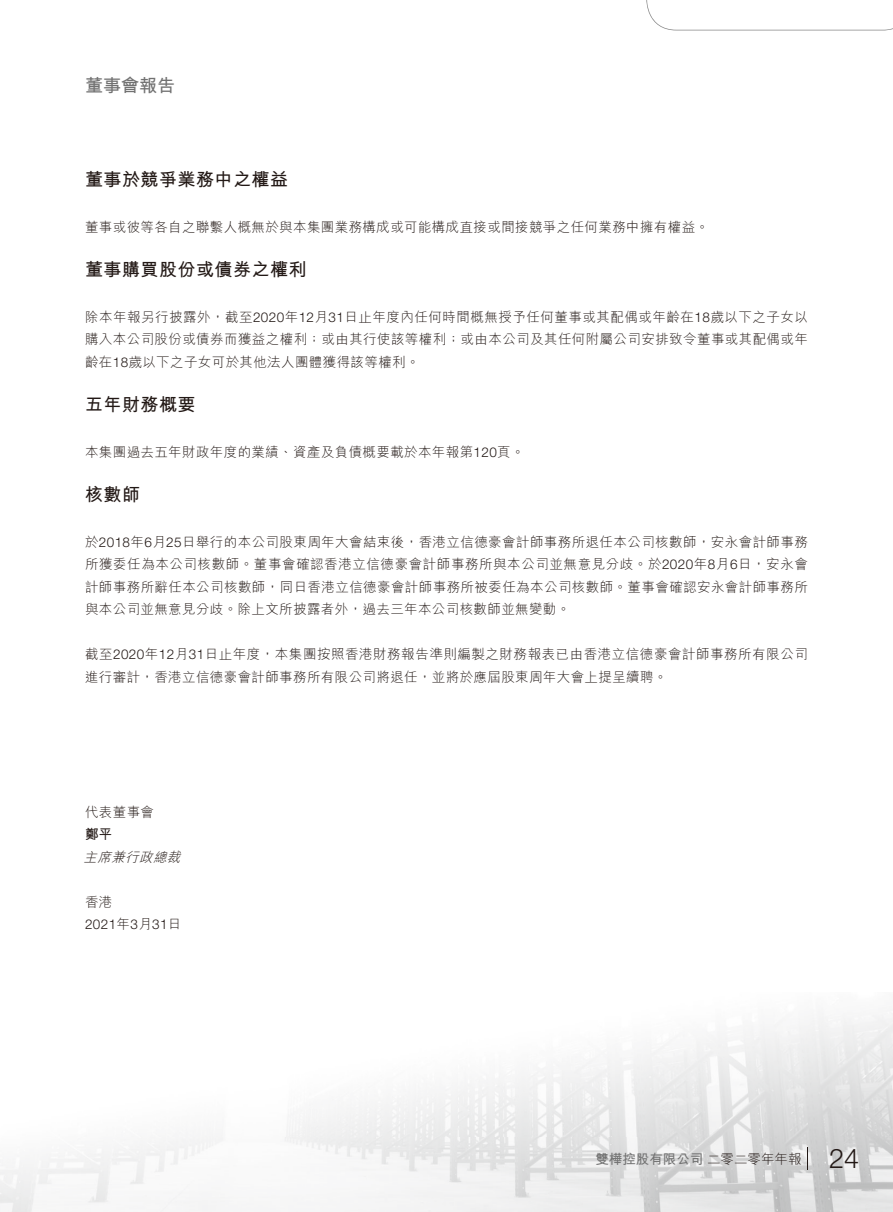
<style>
.page{position:relative;width:893px;height:1212px;background:#fff}
.page>*{position:absolute;margin:0;border:0;box-sizing:border-box;transform-origin:0 0}
.t1{font:18px "M Hei HK Bold E Ten B5 H";letter-spacing:.03em;color:#231916}
.t2{font:18px "M Hei HK Bold E Ten B5 H";color:#717171}
.t3{font:13.5px/22.5px "M Hei HK Light E Ten B5 H";letter-spacing:.03em;color:#231916;text-align:justify}
.t4{font:13.5px "M Hei HK Bold E Ten B5 H";color:#717171}
.t5{font:300 13.5px "Helvetica Neue LT Std";letter-spacing:.03em;color:#231916}
.t6{font:italic 13.5px "M Hei HK Light E Ten B5 H";color:#231916}
.t7{font:13.5px "M Hei HK Bold E Ten B5 H";color:#231916}
.s1{font-family:"Helvetica Neue LT Std";font-weight:300}
.s2{font-family:"M Hei HK Light E Ten B5 H";font-weight:400}
.s3{font-family:"M Hei HK Light E Ten B5 H";color:#231916}
.s4{font-family:"Helvetica Neue LT Std";font-weight:300;font-size:27px;color:#231916}
</style>
<div class="page">
<img style="left:0;top:1013px;width:893px;height:199px">
<svg style="left:646px;top:0;width:247px;height:30px"></svg>
<svg style="left:807px;top:1148px;width:1px;height:22px"></svg>
<h1 class="t2" style="left:85px;top:79px;width:92px">董事會報告</h1>
<h1 class="t1" style="left:85px;top:173px;width:205px">董事於競爭業務中之權益</h1>
<p class="t3" style="left:85px;top:217px;width:626px">董事或彼等各自之聯繫人概無於與本集團業務構成或可能構成直接或間接競爭之任何業務中擁有權益。</p>
<h1 class="t1" style="left:85px;top:263px;width:223px">董事購買股份或債券之權利</h1>
<p class="t3" style="left:85px;top:307px;width:724px">除本年報另行披露外，截至<span class="s1">2020</span>年<span class="s1">12</span>月<span class="s1">31</span>日止年度內任何時間概無授予任何董事或其配偶或年齡在<span class="s1">18</span>歲以下之子女以購入本公司股份或債券而獲益之權利；或由其行使該等權利；或由本公司及其任何附屬公司安排致令董事或其配偶或年齡在<span class="s1">18</span>歲以下之子女可於其他法人團體獲得該等權利。</p>
<h1 class="t1" style="left:85px;top:398px;width:112px">五年財務概要</h1>
<p class="t3" style="left:85px;top:442px;width:441px">本集團過去五年財政年度的業績、資產及負債概要載於本年報第<span class="s1">120</span>頁。</p>
<h1 class="t1" style="left:85px;top:488px;width:57px">核數師</h1>
<p class="t3" style="left:85px;top:532px;width:724px">於<span class="s1">2018</span>年<span class="s1">6</span>月<span class="s1">25</span>日舉行的本公司股東周年大會結束後，香港立信德豪會計師事務所退任本公司核數師，安永會計師事務所獲委任為本公司核數師。董事會確認香港立信德豪會計師事務所與本公司並無意見分歧。於<span class="s1">2020</span>年<span class="s1">8</span>月<span class="s1">6</span>日，安永會計師事務所辭任本公司核數師，同日香港立信德豪會計師事務所被委任為本公司核數師。董事會確認安永會計師事務所與本公司並無意見分歧。除上文所披露者外，過去三年本公司核數師並無變動。</p>
<p class="t3" style="left:85px;top:645px;width:724px">截至<span class="s1">2020</span>年<span class="s1">12</span>月<span class="s1">31</span>日止年度，本集團按照香港財務報告準則編製之財務報表已由香港立信德豪會計師事務所有限公司進行審計，香港立信德豪會計師事務所有限公司將退任，並將於應屆股東周年大會上提呈續聘。</p>
<p class="t3" style="left:85px;top:802px;width:71px">代表董事會</p>
<p class="t7" style="left:85px;top:829px;width:29px">鄭平</p>
<p class="t6" style="left:84px;top:852px;width:102px">主席兼行政總裁</p>
<p class="t3" style="left:85px;top:892px;width:29px">香港</p>
<p class="t5" style="left:85px;top:920px;width:98px">2021<span class="s2">年</span>3<span class="s2">月</span>31<span class="s2">日</span></p>
<p class="t4" style="left:595px;top:1154px;width:265px">雙樺控股有限公司<span class="s3">二零二零年年報</span> <span class="s4">24</span></p>
</div>
